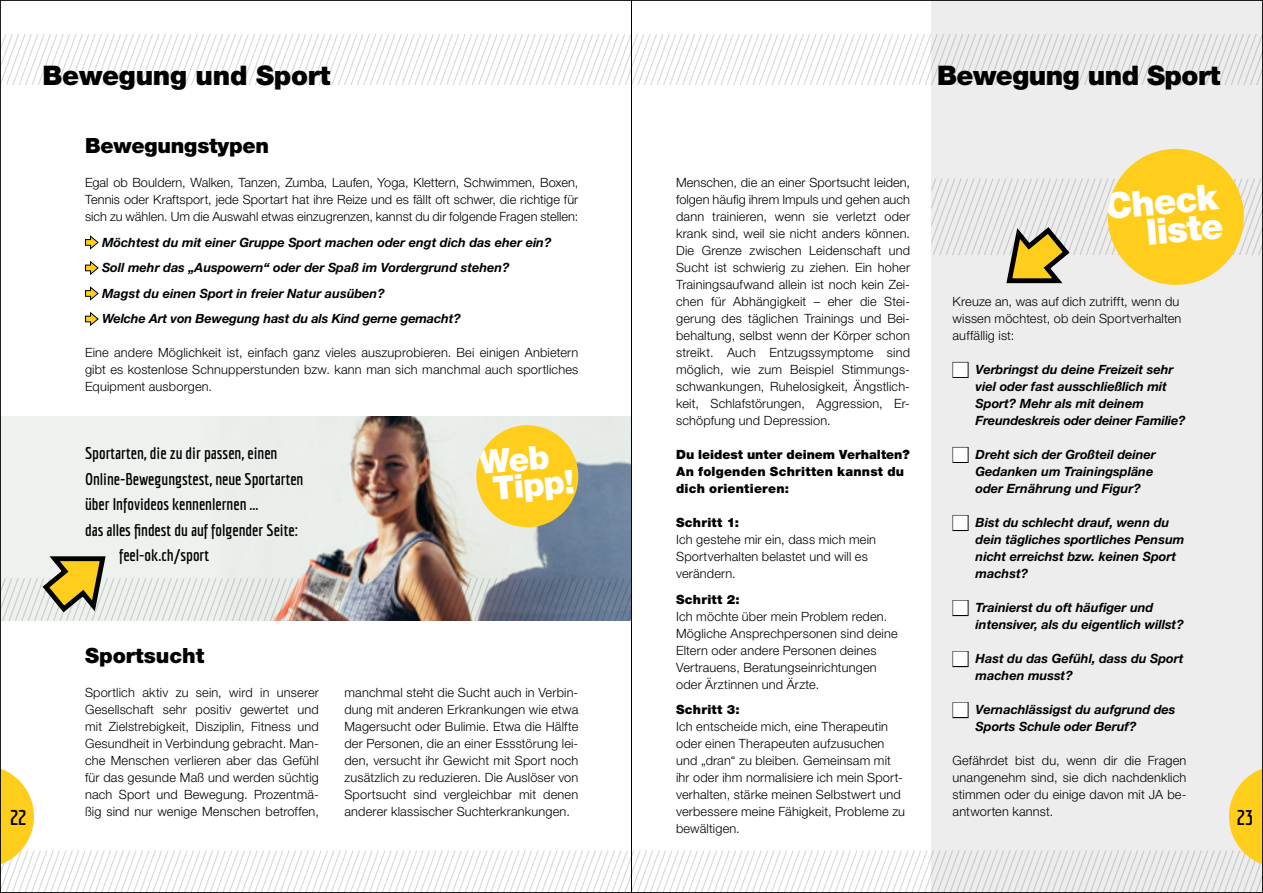
<style>
.page{position:relative;width:1263px;height:893px;background:#fff}
.page>*{position:absolute;margin:0;border:0;box-sizing:border-box;transform-origin:0 0}
.t1{font:900 36px/28.8px "Helvetica Neue LT Std";color:#fff;text-align:right}
.t2{font:900 32.85px/26.5px "Helvetica Neue LT Std";color:#fff}
.t3{font:900 27px "Helvetica Neue LT Std";letter-spacing:-.015em;color:#000}
.t4{font:900 21px "Helvetica Neue LT Std";letter-spacing:-.01em;color:#000}
.t5{font:700 21px "Economica";color:#000}
.t6{font:700 16.5px "Economica";color:#000}
.t7{font:300 12.75px/17px "Helvetica Neue LT Std";letter-spacing:.015em;color:#000;text-align:justify}
.t8{font:italic 700 12.75px/17px "Helvetica Neue LT Std";color:#000}
.t9{font:900 12.75px/17px "Helvetica Neue LT Std";letter-spacing:.015em;color:#000}
</style>
<div class="page">
<div style="left:931px;top:0;width:332px;height:893px;background:#ededed"></div>
<div style="left:0;top:417px;width:632px;height:204px;background:#edf2ee"></div>
<img style="left:315px;top:417px;width:316px;height:136px">
<svg style="left:2px;top:34px;width:1259px;height:51px"></svg>
<svg style="left:85px;top:236px;width:14px;height:14px"></svg>
<svg style="left:85px;top:262px;width:14px;height:13px"></svg>
<svg style="left:85px;top:287px;width:14px;height:14px"></svg>
<svg style="left:85px;top:313px;width:14px;height:13px"></svg>
<div style="left:476px;top:425px;width:102px;height:102px;background:#ffcd1c;border-radius:50%"></div>
<img style="left:2px;top:553px;width:629px;height:68px">
<svg style="left:931px;top:179px;width:330px;height:106px"></svg>
<div style="left:1108px;top:149px;width:136px;height:136px;background:#ffcd1c;border-radius:50%"></div>
<svg style="left:2px;top:769px;width:1259px;height:122px"></svg>
<hr style="left:631px;top:0;width:1px;height:893px;background:#000">
<h3 class="t3" style="left:43px;top:59px;width:289px">Bewegung und Sport</h3>
<h3 class="t3" style="left:937px;top:59px;width:285px">Bewegung und Sport</h3>
<h3 class="t4" style="left:85px;top:133px;width:185px">Bewegungstypen</h3>
<p class="t7" style="left:85px;top:174px;width:495px">Egal ob Bouldern, Walken, Tanzen, Zumba, Laufen, Yoga, Klettern, Schwimmen, Boxen, Tennis oder Kraftsport, jede Sportart hat ihre Reize und es fällt oft schwer, die richtige für sich zu wählen. Um die Auswahl etwas einzugrenzen, kannst du dir folgende Fragen stellen:</p>
<p class="t8" style="left:102px;top:229px;width:451px;line-height:25.5px">Möchtest du mit einer Gruppe Sport machen oder engt dich das eher ein?<br>Soll mehr das „Auspowern“ oder der Spaß im Vordergrund stehen?<br>Magst du einen Sport in freier Natur ausüben?<br>Welche Art von Bewegung hast du als Kind gerne gemacht?</p>
<p class="t7" style="left:85px;top:344px;width:495px">Eine andere Möglichkeit ist, einfach ganz vieles auszuprobieren. Bei einigen Anbietern gibt es kostenlose Schnupperstunden bzw. kann man sich manchmal auch sportliches Equipment ausborgen.</p>
<p class="t7" style="left:676px;top:174px;width:235px">Menschen, die an einer Sportsucht leiden, folgen häufig ihrem Impuls und gehen auch dann trainieren, wenn sie verletzt oder krank sind, weil sie nicht anders können.<br>Die Grenze zwischen Leidenschaft und Sucht ist schwierig zu ziehen. Ein hoher Trainingsaufwand allein ist noch kein Zei&shy;chen für Abhängigkeit – eher die Stei&shy;gerung des täglichen Trainings und Bei&shy;behaltung, selbst wenn der Körper schon streikt. Auch Entzugssymptome sind möglich, wie zum Beispiel Stimmungs&shy;schwankungen, Ruhelosigkeit, Ängstlich&shy;keit, Schlafstörungen, Aggression, Er&shy;schöpfung und Depression.</p>
<p class="t9" style="left:676px;top:446px;width:235px">Du leidest unter deinem Verhalten?<br>An folgenden Schritten kannst du dich orientieren:</p>
<p class="t9" style="left:676px;top:514px;width:64px">Schritt 1:</p>
<p class="t7" style="left:676px;top:531px;width:201px;text-align:left">Ich gestehe mir ein, dass mich mein<br>Sportverhalten belastet und will es verändern.</p>
<p class="t9" style="left:676px;top:591px;width:65px">Schritt 2:</p>
<p class="t7" style="left:676px;top:608px;width:223px;text-align:left">Ich möchte über mein Problem reden.<br>Mögliche Ansprechpersonen sind deine Eltern oder andere Personen deines Vertrauens, Beratungseinrichtungen oder Ärztinnen und Ärzte.</p>
<p class="t9" style="left:676px;top:701px;width:65px">Schritt 3:</p>
<p class="t7" style="left:676px;top:718px;width:230px;text-align:left">Ich entscheide mich, eine Therapeutin oder einen Therapeuten aufzusuchen und „dran“ zu bleiben. Gemeinsam mit ihr oder ihm normalisiere ich mein Sport&shy;verhalten, stärke meinen Selbstwert und verbessere meine Fähigkeit, Probleme zu bewältigen.</p>
<h1 class="t1" style="left:1104px;top:192px;width:118px;rotate:-5deg">Check liste</h1>
<p class="t7" style="left:952px;top:293px;width:230px;text-align:left">Kreuze an, was auf dich zutrifft, wenn du wissen möchtest, ob dein Sportverhalten auffällig ist:</p>
<p class="t8" style="left:976px;top:361px;width:211px;text-indent:-23px">■ Verbringst du deine Freizeit sehr viel oder fast ausschließlich mit Sport? Mehr als mit deinem Freundeskreis oder deiner Familie?</p>
<p class="t8" style="left:976px;top:446px;width:182px;text-indent:-23px">■ Dreht sich der Großteil deiner<br>Gedanken um Trainingspläne oder Ernährung und Figur?</p>
<p class="t8" style="left:976px;top:514px;width:210px;text-indent:-23px">■ Bist du schlecht drauf, wenn du dein tägliches sportliches Pensum nicht erreichst bzw. keinen Sport machst?</p>
<p class="t8" style="left:976px;top:599px;width:210px;text-indent:-23px">■ Trainierst du oft häufiger und intensiver, als du eigentlich willst?</p>
<p class="t8" style="left:976px;top:650px;width:209px;text-indent:-23px">■ Hast du das Gefühl, dass du Sport machen musst?</p>
<p class="t8" style="left:976px;top:701px;width:201px;text-indent:-23px">■ Vernachlässigst du aufgrund des<br>Sports Schule oder Beruf?</p>
<p class="t7" style="left:952px;top:752px;width:235px">Gefährdet bist du, wenn dir die Fragen unangenehm sind, sie dich nachdenklich stimmen oder du einige davon mit JA be&shy;antworten kannst.</p>
<h2 class="t2" style="left:489px;top:448px;width:83px;text-indent:-12px;rotate:-5deg">Web<br>Tipp!</h2>
<p class="t6" style="left:85px;top:444px;width:194px">Sportarten, die zu dir passen, einen</p>
<p class="t6" style="left:85px;top:469px;width:220px">Online-Bewegungstest, neue Sportarten</p>
<p class="t6" style="left:85px;top:495px;width:175px">über Infovideos kennenlernen ...</p>
<p class="t6" style="left:85px;top:520px;width:214px">das alles findest du auf folgender Seite:</p>
<p class="t6" style="left:119px;top:546px;width:92px">feel-ok.ch/sport</p>
<h3 class="t4" style="left:85px;top:643px;width:121px">Sportsucht</h3>
<p class="t7" style="left:85px;top:684px;width:235px">Sportlich aktiv zu sein, wird in unserer Gesellschaft sehr positiv gewertet und mit Zielstrebigkeit, Disziplin, Fitness und Gesundheit in Verbindung gebracht. Man&shy;che Menschen verlieren aber das Gefühl für das gesunde Maß und werden süchtig nach Sport und Bewegung. Prozentmä&shy;ßig sind nur wenige Menschen betroffen,</p>
<p class="t7" style="left:344px;top:684px;width:235px">manchmal steht die Sucht auch in Verbin&shy;dung mit anderen Erkrankungen wie etwa Magersucht oder Bulimie. Etwa die Hälfte der Personen, die an einer Essstörung lei&shy;den, versucht ihr Gewicht mit Sport noch zusätzlich zu reduzieren. Die Auslöser von Sportsucht sind vergleichbar mit denen anderer klassischer Suchterkrankungen.</p>
<h3 class="t5" style="left:10px;top:805px;width:18px">22</h3>
<h3 class="t5" style="left:1236px;top:805px;width:18px">23</h3>
</div>
